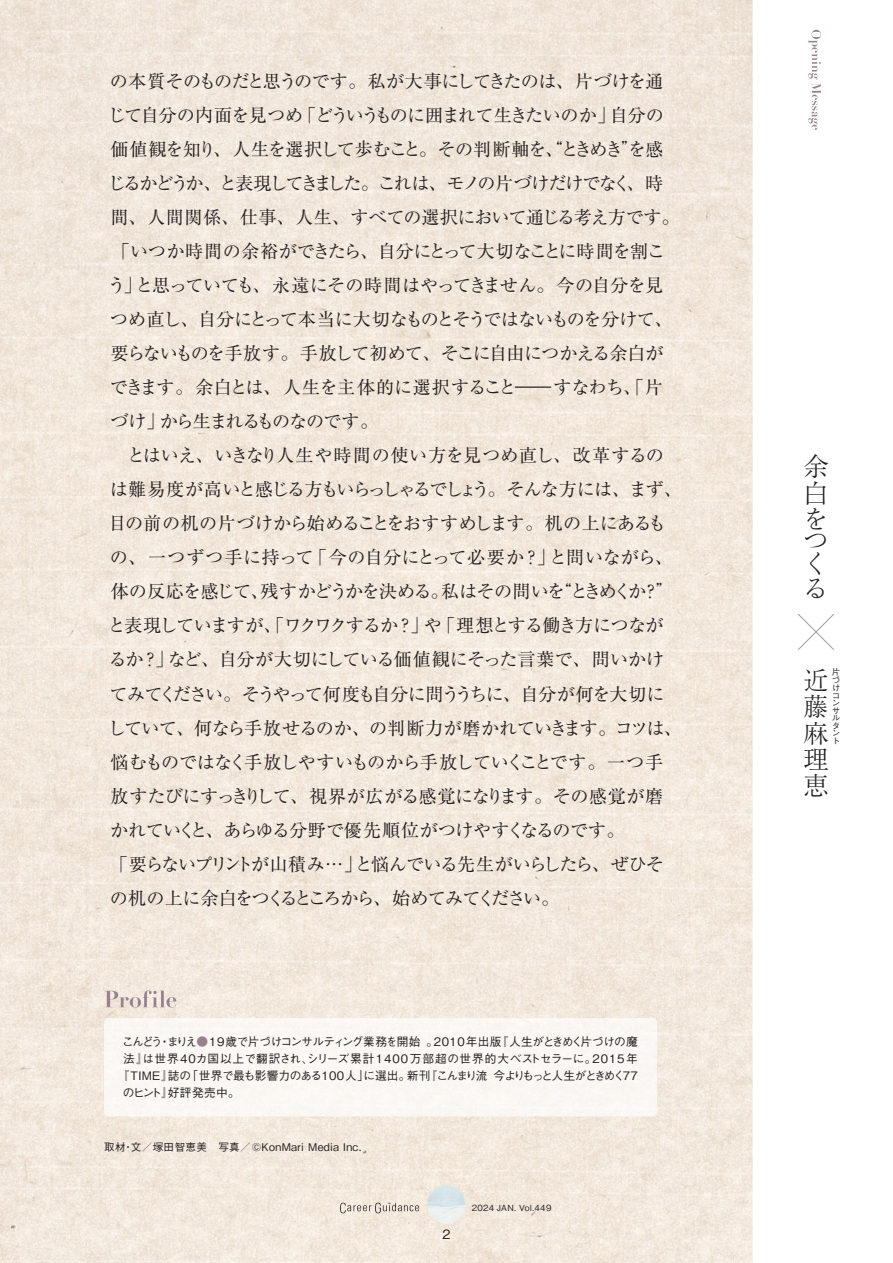
<style>
.page{position:relative;width:893px;height:1263px;background:#fff}
.page>*{position:absolute;margin:0;border:0;box-sizing:border-box;transform-origin:0 0}
.t1{font:300 25.5px/26.2px "Ryumin Pro";color:#231f20;text-align:justify}
.t2{font:18px/34px "Ryumin Pro";letter-spacing:-.045em;color:#231f20}
.t3{font:18px "Ryumin Pro";letter-spacing:-.025em;color:#231f20}
.t4{font:18px "Ryumin Pro";letter-spacing:-.09em;color:#231f20}
.t5{font:18px "Ryumin Pro";letter-spacing:-.065em;color:#231f20}
.t6{font:18px/34px "Ryumin Pro";letter-spacing:-.075em;color:#231f20}
.t7{font:18px "Ryumin Pro";letter-spacing:-.01em;color:#231f20}
.t8{font:18px "Ryumin Pro";letter-spacing:-.115em;color:#231f20}
.t9{font:18px "Ryumin Pro";color:#231f20}
.t10{font:18px "Ryumin Pro";letter-spacing:-.02em;color:#231f20}
.t11{font:18px "Ryumin Pro";letter-spacing:.005em;color:#231f20}
.t12{font:18px "Ryumin Pro";letter-spacing:.015em;color:#231f20}
.t13{font:18px "Ryumin Pro";letter-spacing:.04em;color:#231f20}
.t14{font:18px "Ryumin Pro";letter-spacing:-.07em;color:#231f20}
.t15{font:500 12.75px "Gothic BBB Pro";color:#231f20}
.t16{font:500 11.7px "Gothic BBB Pro";letter-spacing:-.02em;color:#231f20}
.t17{font:500 11.7px "Gothic BBB Pro";letter-spacing:-.075em;color:#231f20}
.t18{font:500 11.7px "Gothic BBB Pro";letter-spacing:.065em;color:#231f20}
.t19{font:500 11.7px "Gothic BBB Pro";letter-spacing:.015em;color:#231f20}
.t20{font:500 11.7px "Gothic BBB Pro";letter-spacing:-.08em;color:#231f20}
.t21{font:500 11.7px "Gothic BBB Pro";letter-spacing:-.16em;color:#231f20}
.t22{font:500 11.7px/17px "Gothic BBB Pro";letter-spacing:.03em;color:#231f20}
.t23{font:500 11.7px "Gothic BBB Pro";letter-spacing:.04em;color:#231f20}
.t24{font:500 10.65px "Gothic BBB Pro";letter-spacing:.03em;color:#231f20}
.t25{font:500 8.55px/7.6px "Gothic BBB Pro";letter-spacing:.035em;color:#231f20}
.s1{color:#98828f}
</style>
<div class="page">
<img style="left:0;top:0;width:753px;height:1052px">
<img style="left:0;top:1052px;width:107px;height:211px">
<img style="left:646px;top:1052px;width:107px;height:211px">
<img style="left:107px;top:1116px;width:539px;height:147px">
<svg style="left:798px;top:614px;width:36px;height:36px"></svg>
<div style="left:104px;top:1018px;width:553px;height:98px;background:#faf8f4"></div>
<svg style="left:105px;top:990px;width:71px;height:17px"></svg>
<svg style="left:808px;top:30px;width:13px;height:100px"></svg>
<svg style="left:340px;top:1203px;width:79px;height:10px"></svg>
<img style="left:427px;top:1185px;width:39px;height:39px;border-radius:19px">
<p class="t2" style="left:110px;top:63px;width:556px;text-align:right">の本質そのものだと思うのです。私が大事にしてきたのは、片づけを通自分の</p>
<p class="t4" style="left:298px;top:101px;width:319px">「どういうものに囲まれて生きたいのか」</p>
<p class="t2" style="left:213px;top:97px;width:451px;text-indent:-106px">じて自分の内面を見つめ<br>、人生を選択して歩むこと。その判断軸を、“ときめきを感</p>
<p class="t2" style="left:111px;top:131px;width:107px">価値観を知り</p>
<p class="t2" style="left:621px;top:131px;width:20px">”</p>
<p class="t8" style="left:107px;top:169px;width:525px">じるかどうか、と表現してきました。これは、モノの片づけだけでなく</p>
<p class="t3" style="left:111px;top:203px;width:571px">間、人間関係、仕事、人生、すべての選択において通じる考え方です。</p>
<p class="t7" style="left:112px;top:237px;width:555px">「いつか時間の余裕ができたら、自分にとって大切なことに時間を割こ</p>
<p class="t3" style="left:135px;top:271px;width:529px">と思っていても、永遠にその時間はやってきません。今の自分を見</p>
<p class="t2" style="left:627px;top:165px;width:38px">、時</p>
<p class="t2" style="left:108px;top:267px;width:36px">う」</p>
<p class="t2" style="left:110px;top:301px;width:564px">つめ直し、自分にとって本当に大切なものとそうではないものを分けて、</p>
<p class="t2" style="left:111px;top:335px;width:555px">要らないものを手放す。手放して初めて、そこに自由につかえる余白が</p>
<p class="t2" style="left:110px;top:369px;width:555px">できます。余白とは、人生を主体的に選択すること―すなわち、「片</p>
<p class="t5" style="left:160px;top:407px;width:220px">から生まれるものなのです。</p>
<p class="t2" style="left:110px;top:403px;width:56px">づけ」</p>
<p class="t11" style="left:111px;top:441px;width:555px">　とはいえ、いきなり人生や時間の使い方を見つめ直し、改革するの</p>
<p class="t4" style="left:110px;top:475px;width:574px">は難易度が高いと感じる方もいらっしゃるでしょう。そんな方には、まず、</p>
<p class="t9" style="left:109px;top:509px;width:559px">目の前の机の片づけから始めることをおすすめします。机の上にあるも</p>
<p class="t2" style="left:549px;top:539px;width:126px">と問いながら、</p>
<p class="t12" style="left:309px;top:543px;width:248px">「今の自分にとって必要か？」</p>
<p class="t13" style="left:110px;top:543px;width:205px">の、一つずつ手に持って</p>
<p class="t14" style="left:260px;top:578px;width:190px">残すかどうかを決める。</p>
<p class="t2" style="left:111px;top:573px;width:160px">体の反応を感じて、</p>
<p class="t2" style="left:656px;top:573px;width:20px">“</p>
<p class="t2" style="left:554px;top:573px;width:94px">“ときめくか</p>
<p class="t7" style="left:441px;top:578px;width:126px">私はその問いを</p>
<p class="t2" style="left:642px;top:573px;width:20px">?</p>
<p class="t2" style="left:168px;top:607px;width:498px;text-indent:-60px">と表現していますが、「ワクワクするか？」<br>など、自分が大切にしている価値観にそった言葉で、問いかけ</p>
<p class="t2" style="left:437px;top:607px;width:228px">「理想とする働き方につなが</p>
<p class="t2" style="left:424px;top:607px;width:20px">や</p>
<p class="t2" style="left:109px;top:641px;width:66px">るか？」</p>
<p class="t5" style="left:110px;top:680px;width:556px">てみてください。そうやって何度も自分に問ううちに、自分が何を大切に</p>
<p class="t2" style="left:108px;top:709px;width:576px">していて、何なら手放せるのか、の判断力が磨かれていきます。コツは、</p>
<p class="t2" style="left:111px;top:743px;width:554px">悩むものではなく手放しやすいものから手放していくことです。一つ手</p>
<p class="t10" style="left:111px;top:782px;width:554px">放すたびにすっきりして、視界が広がる感覚になります。その感覚が磨</p>
<p class="t2" style="left:110px;top:811px;width:516px">かれていくと、あらゆる分野で優先順位がつけやすくなるのです。</p>
<p class="t2" style="left:355px;top:845px;width:311px">と悩んでいる先生がいらしたら、ぜひそ</p>
<p class="t6" style="left:110px;top:845px;width:451px">「要らないプリントが山積み…」<br>の机の上に余白をつくるところから、始めてみてください。</p>
<p class="t20" style="left:496px;top:1032px;width:143px">『人生がときめく片づけの魔</p>
<p class="t17" style="left:122px;top:1032px;width:300px">こんどうまりえ<span class="s1">●</span> 19歳で片づけコンサルティング業務を開始</p>
<p class="t23" style="left:434px;top:1032px;width:69px">2010年出版</p>
<p class="t16" style="left:159px;top:1032px;width:13px">・</p>
<p class="t16" style="left:427px;top:1032px;width:13px">。</p>
<p class="t16" style="left:592px;top:1049px;width:47px">2015年</p>
<p class="t16" style="left:123px;top:1049px;width:26px">法』</p>
<p class="t18" style="left:307px;top:1049px;width:291px">シリーズ累計1400万部超の世界的大ベストセラーに。</p>
<p class="t19" style="left:143px;top:1049px;width:172px">は世界40カ国以上で翻訳され、</p>
<p class="t21" style="left:493px;top:1066px;width:133px">今よりもっと人生がときめく</p>
<p class="t22" style="left:168px;top:1066px;width:73px;text-indent:-50px">『TIME』<br>好評発売中。</p>
<p class="t16" style="left:425px;top:1066px;width:64px">『こんまり流</p>
<p class="t16" style="left:186px;top:1066px;width:184px">「世界で最も影響力のある100人」</p>
<p class="t16" style="left:168px;top:1066px;width:25px">誌の</p>
<p class="t16" style="left:407px;top:1066px;width:25px">新刊</p>
<p class="t16" style="left:364px;top:1066px;width:49px">に選出。</p>
<p class="t16" style="left:623px;top:1066px;width:17px">77</p>
<p class="t16" style="left:123px;top:1083px;width:52px">のヒント』</p>
<p class="t24" style="left:131px;top:1138px;width:232px">文／塚田智恵美　写真／©KonMari Media Inc.</p>
<p class="t24" style="left:104px;top:1138px;width:23px">取材</p>
<p class="t24" style="left:123px;top:1138px;width:12px">・</p>
<p class="t15" style="left:442px;top:1224px;width:10px">2</p>
<p class="t25" style="left:472px;top:1203px;width:81px">2024 JAN. Vol.449</p>
<h1 class="t1" style="left:803px;top:452px;width:27px">余白を</h1>
<h1 class="t1" style="left:803px;top:527px;width:24px;line-height:22.4px">つく</h1>
<h1 class="t1" style="left:803px;top:573px;width:22px">る</h1>
<h1 class="t1" style="left:803px;top:665px;width:27px">近藤麻理恵</h1>
<p class="t25" style="left:832px;top:667px;width:10px">片づけコンサルタント</p>
</div>
